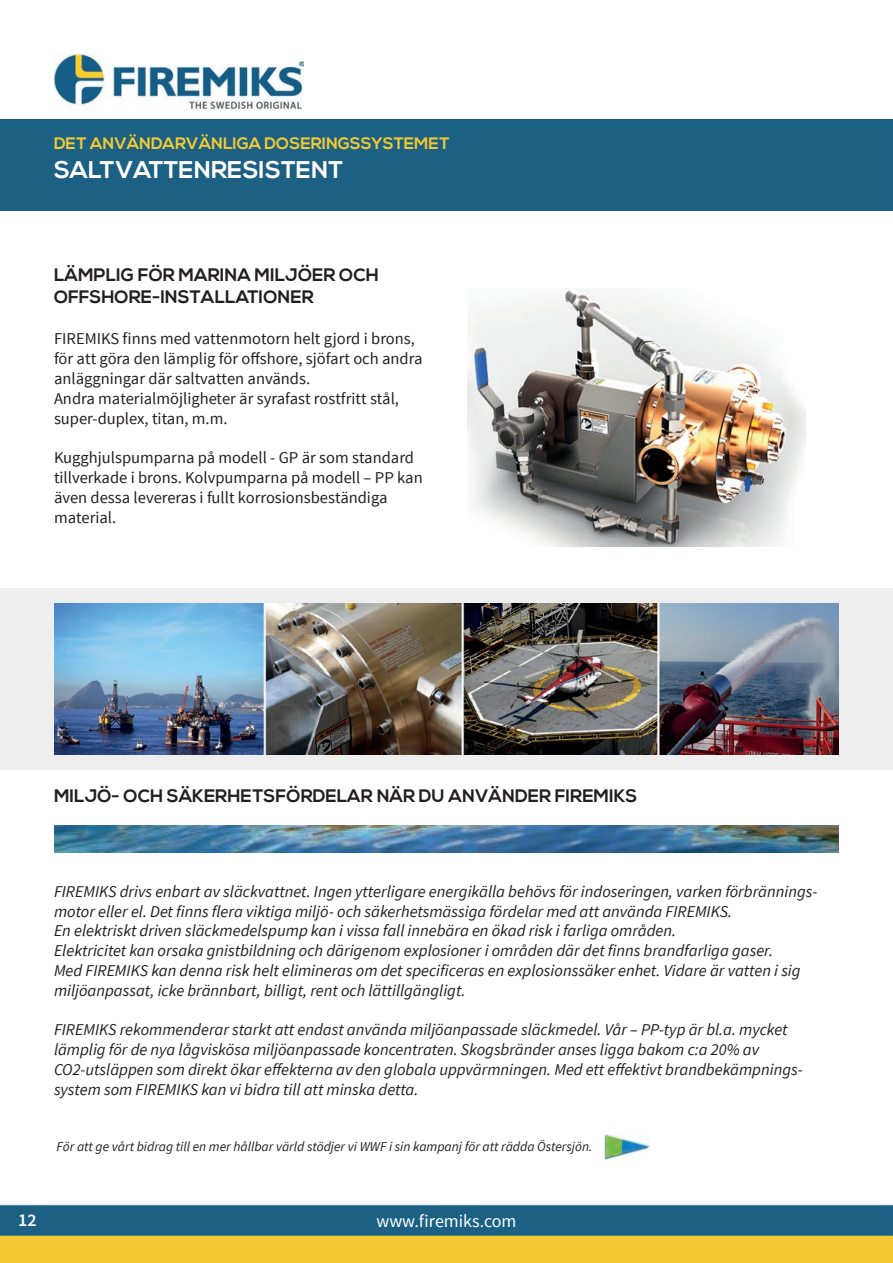
<style>
.page{position:relative;width:893px;height:1263px;background:#fff}
.page>*{position:absolute;margin:0;border:0;box-sizing:border-box;transform-origin:0 0}
.t1{font:700 24px "Nexa";color:#fff}
.t2{font:700 18px/21.6px "Nexa";color:#231f20}
.t3{font:18px "Source Sans Pro";color:#fff}
.t4{font:600 18px "Source Sans Pro";color:#fff}
.t5{font:italic 16.5px/19.8px "Source Sans Pro";color:#231f20}
.t6{font:16.5px/19.8px "Source Sans Pro";color:#231f20}
.t7{font:700 16.5px "Nexa";color:#f0ca34}
.t8{font:italic 13.5px "Source Sans Pro";color:#231f20}
</style>
<div class="page">
<img style="left:0;top:1205px;width:893px;height:58px">
<img style="left:54px;top:54px;width:249px;height:57px">
<div style="left:0;top:119px;width:893px;height:91px;background:#1c6084"></div>
<div style="left:0;top:588px;width:893px;height:181px;background:#edeeed"></div>
<img style="left:54px;top:604px;width:785px;height:150px">
<img style="left:603px;top:1134px;width:47px;height:25px">
<img style="left:54px;top:825px;width:785px;height:27px">
<img style="left:468px;top:289px;width:338px;height:258px">
<p class="t7" style="left:54px;top:134px;width:397px">DET ANVÄNDARVÄNLIGA DOSERINGSSYSTEMET</p>
<h1 class="t1" style="left:54px;top:156px;width:291px">SALTVATTENRESISTENT</h1>
<p class="t2" style="left:54px;top:265px;width:326px">LÄMPLIG FÖR MARINA MILJÖER OCH<br>OFFSHORE-INSTALLATIONER</p>
<p class="t6" style="left:54px;top:329px;width:370px">FIREMIKS finns med vattenmotorn helt gjord i brons, för att göra den lämplig för offshore, sjöfart och andra anläggningar där saltvatten används.<br>Andra materialmöjligheter är syrafast rostfritt stål, super-duplex, titan, m.m.</p>
<p class="t6" style="left:54px;top:448px;width:370px">Kugghjulspumparna på modell - GP är som standard tillverkade i brons. Kolvpumparna på modell – PP kan även dessa levereras i fullt korrosionsbeständiga material.</p>
<p class="t2" style="left:54px;top:786px;width:585px">MILJÖ- OCH SÄKERHETSFÖRDELAR NÄR DU ANVÄNDER FIREMIKS</p>
<p class="t5" style="left:54px;top:881px;width:765px">FIREMIKS drivs enbart av släckvattnet. Ingen ytterligare energikälla behövs för indoseringen, varken förbrännings&shy;motor eller el. Det finns flera viktiga miljö- och säkerhetsmässiga fördelar med att använda FIREMIKS.<br>En elektriskt driven släckmedelspump kan i vissa fall innebära en ökad risk i farliga områden.<br>Elektricitet kan orsaka gnistbildning och därigenom explosioner i områden där det finns brandfarliga gaser.<br>Med FIREMIKS kan denna risk helt elimineras om det specificeras en explosionssäker enhet. Vidare är vatten i sig miljöanpassat, icke brännbart, billigt, rent och lättillgängligt.</p>
<p class="t5" style="left:54px;top:1020px;width:750px">FIREMIKS rekommenderar starkt att endast använda miljöanpassade släckmedel. Vår – PP-typ är bl.a. mycket lämplig för de nya lågviskösa miljöanpassade koncentraten. Skogsbränder anses ligga bakom c:a 20% av CO2-utsläppen som direkt ökar effekterna av den globala uppvärmningen. Med ett effektivt brandbekämpnings&shy;system som FIREMIKS kan vi bidra till att minska detta.</p>
<p class="t8" style="left:57px;top:1138px;width:537px">För att ge vårt bidrag till en mer hållbar värld stödjer vi WWF i sin kampanj för att rädda Östersjön.</p>
<p class="t4" style="left:18px;top:1209px;width:20px">12</p>
<p class="t3" style="left:376px;top:1209px;width:142px">www.firemiks.com</p>
</div>
